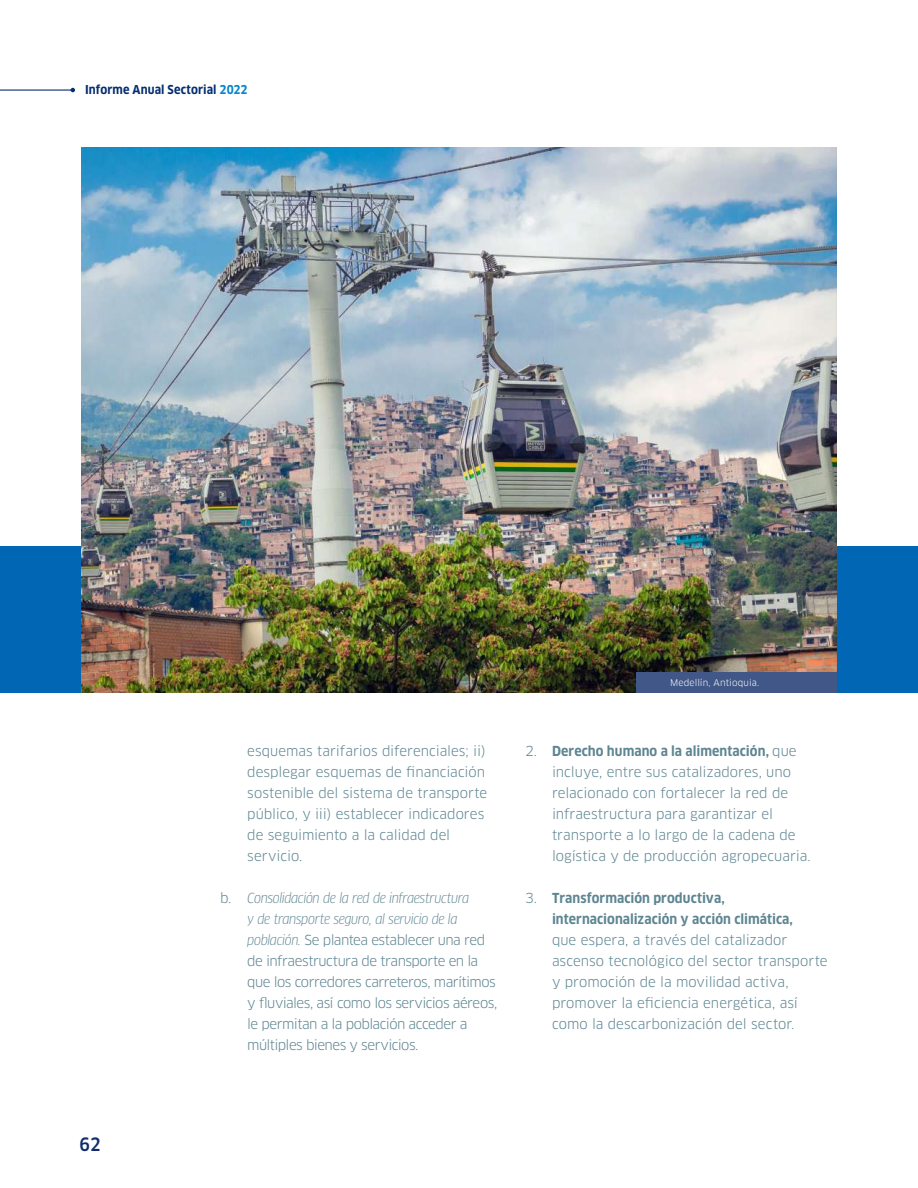
<style>
.page{position:relative;width:918px;height:1188px;background:#fff}
.page>*{position:absolute;margin:0;border:0;box-sizing:border-box;transform-origin:0 0}
.t1{font:500 18px "Clan Pro Narr";color:#112d6a}
.t2{font:13.5px/21px "Clan Pro";letter-spacing:-.005em;color:#5e8592}
.t3{font:13.5px/21px "Clan Pro";letter-spacing:-.04em;color:#5e8592}
.t4{font:700 13.5px/21px "Clan Pro Narr";letter-spacing:.005em;color:#5e8592}
.t5{font:italic 13.5px/21px "Clan Pro Narr";letter-spacing:-.035em;color:#5e8592}
.t6{font:700 12px "Clan Pro Narr";letter-spacing:.01em;color:#052e70}
.t7{font:9px "Clan Pro";letter-spacing:.005em;color:#fff}
.s1{color:#0587cb}
.s2{font-family:"Clan Pro";font-style:normal}
.s3{font-family:"Clan Pro Narr";font-style:italic}
.s4{font-family:"Clan Pro";font-weight:400}
</style>
<div class="page">
<div style="left:0;top:546px;width:918px;height:147px;background:#0166b3"></div>
<img style="left:81px;top:147px;width:756px;height:546px">
<div style="left:636px;top:672px;width:201px;height:21px;background:#415788"></div>
<hr style="left:0;top:89px;width:73px;height:2px;background:#052e70">
<svg style="left:71px;top:88px;width:4px;height:4px"></svg>
<p class="t6" style="left:85px;top:83px;width:164px">Informe Anual Sectorial <span class="s1">2022</span></p>
<h1 class="t1" style="left:79px;top:1134px;width:23px">62</h1>
<p class="t2" style="left:247px;top:741px;width:242px">esquemas tarifarios diferenciales; ii) desplegar esquemas de financiación sostenible del sistema de transporte público, y iii) establecer indicadores de seguimiento a la calidad del servicio.</p>
<p class="t5" style="left:247px;top:888px;width:224px;text-indent:-27px"><span class="s2">b.</span> Consolidación de la red de infraestructura y de transporte seguro, al servicio de la</p>
<p class="t3" style="left:247px;top:930px;width:252px"><span class="s3">población.</span> Se plantea establecer una red de infraestructura de transporte en la que los corredores carreteros, marítimos y fluviales, así como los servicios aéreos, le permitan a la población acceder a múltiples bienes y servicios.</p>
<p class="t7" style="left:670px;top:677px;width:91px">Medellín, Antioquia.</p>
<p class="t4" style="left:525px;top:741px;width:273px"><span class="s4">2.</span> Derecho humano a la alimentación, <span class="s4">que</span></p>
<p class="t2" style="left:552px;top:762px;width:260px">incluye, entre sus catalizadores, uno relacionado con fortalecer la red de infraestructura para garantizar el transporte a lo largo de la cadena de logística y de producción agropecuaria.</p>
<p class="t4" style="left:552px;top:888px;width:242px;text-indent:-27px"><span class="s4">3.</span> Transformación productiva, internacionalización y acción climática,</p>
<p class="t2" style="left:552px;top:930px;width:277px">que espera, a través del catalizador ascenso tecnológico del sector transporte y promoción de la movilidad activa, promover la eficiencia energética, así como la descarbonización del sector.</p>
</div>
